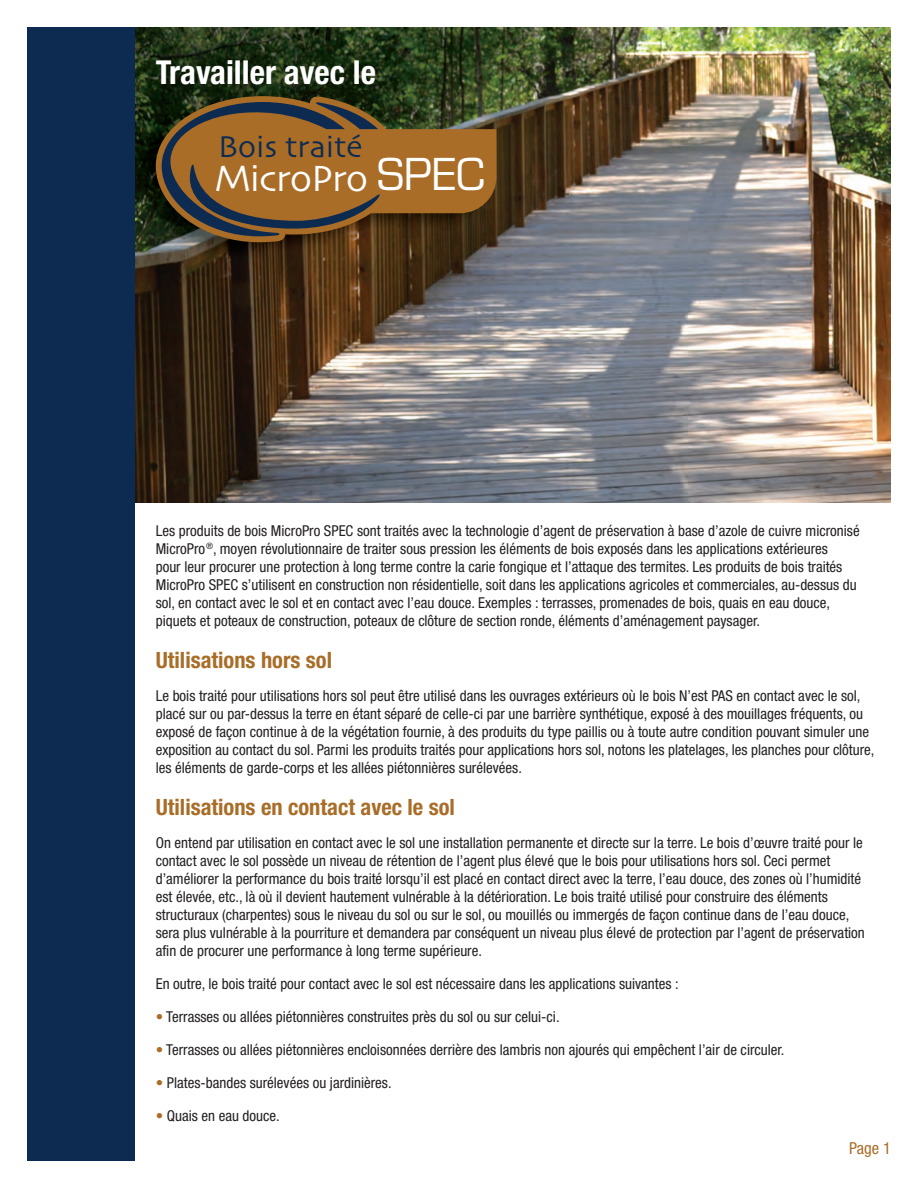
<style>
.page{position:relative;width:918px;height:1188px;background:#fff}
.page>*{position:absolute;margin:0;border:0;box-sizing:border-box;transform-origin:0 0}
.t1{font:38.4px "Skia";letter-spacing:-.02em;color:#fff}
.t2{font:700 condensed 33px "Helvetica Neue";color:#fff}
.t3{font:31.5px "Skia";color:#0d2b51}
.t4{font:700 condensed 22.5px "Helvetica Neue";color:#a96d28}
.t5{font:condensed 16.5px "Helvetica Neue";color:#a96d28}
.t6{font:condensed 15px/18px "Helvetica Neue";color:#231f20}
.s1{font-family:"Eurostile";font-size:42.75px}
.s2{color:#a96d28}
</style>
<div class="page">
<img style="left:135px;top:27px;width:756px;height:476px">
<div style="left:27px;top:27px;width:108px;height:1134px;background:#0d2b51"></div>
<svg style="left:156px;top:96px;width:340px;height:146px;background:#715222"></svg>
<svg style="left:162px;top:102px;width:219px;height:134px;background:#7e592d"></svg>
<h2 class="t2" style="left:156px;top:61px;width:222px">Travailler avec le</h2>
<h3 class="t3" style="left:218px;top:128px;width:146px">Bois traité</h3>
<h1 class="t1" style="left:214px;top:155px;width:272px">MicroPro <span class="s1">SPEC</span></h1>
<p class="t6" style="left:156px;top:524px;width:705px">Les produits de bois MicroPro SPEC sont traités avec la technologie d’agent de préservation à base d’azole de cuivre micronisé MicroPro<sup>®</sup>, moyen révolutionnaire de traiter sous pression les éléments de bois exposés dans les applications extérieures<br>pour leur procurer une protection à long terme contre la carie fongique et l’attaque des termites. Les produits de bois traités MicroPro SPEC s’utilisent en construction non résidentielle, soit dans les applications agricoles et commerciales, au-dessus du sol, en contact avec le sol et en contact avec l’eau douce. Exemples : terrasses, promenades de bois, quais en eau douce, piquets et poteaux de construction, poteaux de clôture de section ronde, éléments d’aménagement paysager.</p>
<h3 class="t4" style="left:156px;top:652px;width:178px">Utilisations hors sol</h3>
<p class="t6" style="left:156px;top:689px;width:720px">Le bois traité pour utilisations hors sol peut être utilisé dans les ouvrages extérieurs où le bois N’est PAS en contact avec le sol, placé sur ou par-dessus la terre en étant séparé de celle-ci par une barrière synthétique, exposé à des mouillages fréquents, ou exposé de façon continue à de la végétation fournie, à des produits du type paillis ou à toute autre condition pouvant simuler une exposition au contact du sol. Parmi les produits traités pour applications hors sol, notons les platelages, les planches pour clôture, les éléments de garde-corps et les allées piétonnières surélevées.</p>
<h3 class="t4" style="left:156px;top:799px;width:301px">Utilisations en contact avec le sol</h3>
<p class="t6" style="left:156px;top:836px;width:711px">On entend par utilisation en contact avec le sol une installation permanente et directe sur la terre. Le bois d’œuvre traité pour le contact avec le sol possède un niveau de rétention de l’agent plus élevé que le bois pour utilisations hors sol. Ceci permet d’améliorer la performance du bois traité lorsqu’il est placé en contact direct avec la terre, l’eau douce, des zones où l’humidité est élevée, etc., là où il devient hautement vulnérable à la détérioration. Le bois traité utilisé pour construire des éléments structuraux (charpentes) sous le niveau du sol ou sur le sol, ou mouillés ou immergés de façon continue dans de l’eau douce, sera plus vulnérable à la pourriture et demandera par conséquent un niveau plus élevé de protection par l’agent de préservation afin de procurer une performance à long terme supérieure.</p>
<p class="t6" style="left:156px;top:977px;width:524px">En outre, le bois traité pour contact avec le sol est nécessaire dans les applications suivantes :</p>
<p class="t6" style="left:156px;top:1010px;width:405px"><span class="s2">•</span> Terrasses ou allées piétonnières construites près du sol ou sur celui-ci.</p>
<p class="t6" style="left:156px;top:1043px;width:630px"><span class="s2">•</span> Terrasses ou allées piétonnières encloisonnées derrière des lambris non ajourés qui empêchent l’air de circuler.</p>
<p class="t6" style="left:156px;top:1076px;width:237px"><span class="s2">•</span> Plates-bandes surélevées ou jardinières.</p>
<p class="t6" style="left:156px;top:1109px;width:126px"><span class="s2">•</span> Quais en eau douce.</p>
<p class="t5" style="left:849px;top:1142px;width:43px">Page 1</p>
</div>
